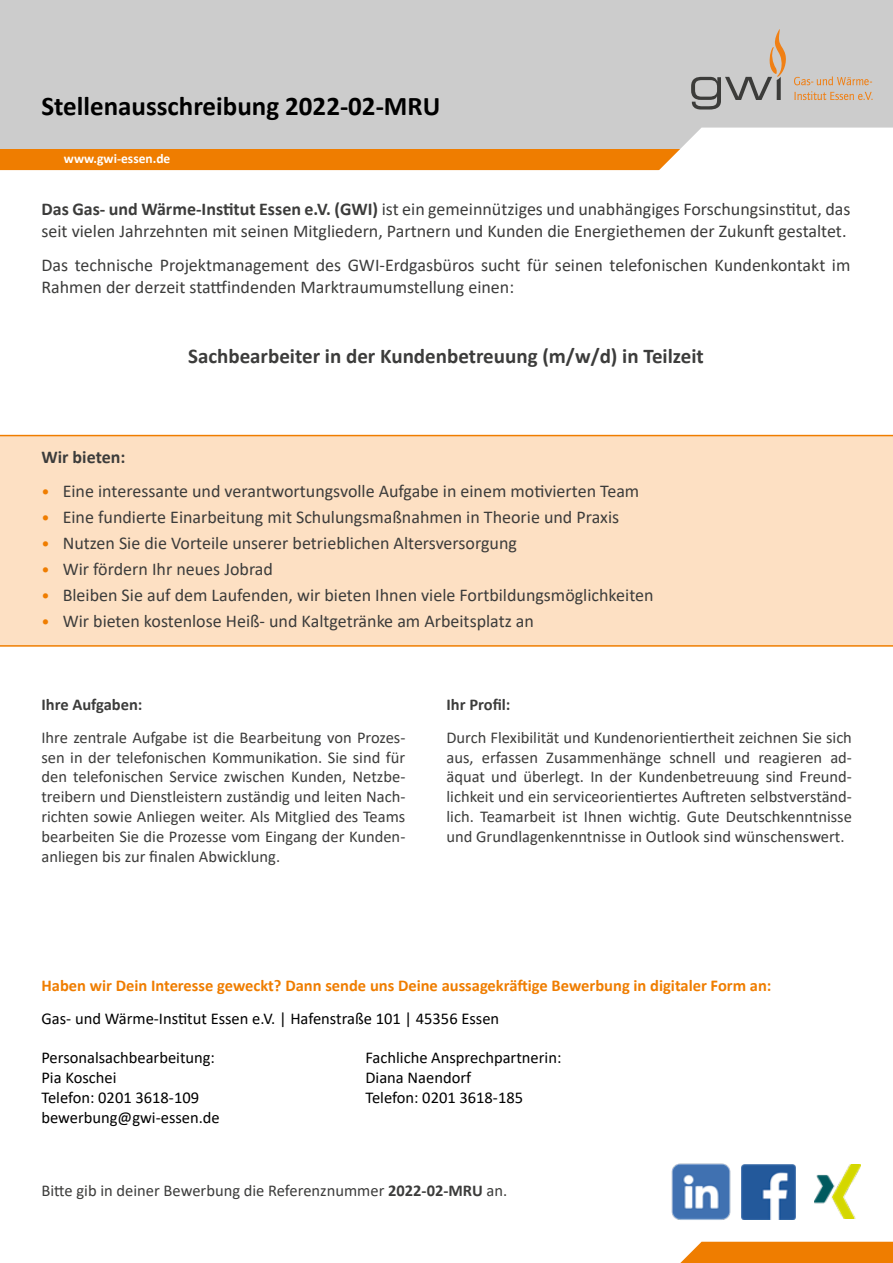
<style>
.page{position:relative;width:893px;height:1263px;background:#fff}
.page>*{position:absolute;margin:0;border:0;box-sizing:border-box;transform-origin:0 0}
.t1{font:700 27px "Calibri";color:#000}
.t2{font:700 21px "Calibri";color:#3c3c3b}
.t3{font:18px/21.6px "Calibri";color:#3c3c3b}
.t4{font:700 18px "Calibri";color:#3c3c3b}
.t5{font:16.5px/19.8px "Calibri";color:#3c3c3b;text-align:justify}
.t6{font:16.5px "Calibri";color:#000}
.t7{font:700 16.5px "Calibri";color:#ef7d00}
.t8{font:700 16.5px "Calibri";color:#3c3c3b}
.t9{font:700 13.5px "Calibri";color:#fff}
.s1{font-weight:700}
.s2{font-size:16.5px;color:#ef7d00}
</style>
<div class="page">
<div style="left:680px;top:1242px;width:213px;height:21px;background:#ef7d00"></div>
<div style="left:0;top:0;width:893px;height:149px;background:#ccc"></div>
<svg style="left:0;top:127px;width:893px;height:44px"></svg>
<svg style="left:691px;top:29px;width:181px;height:81px"></svg>
<img style="left:671px;top:1163px;width:60px;height:57px">
<img style="left:741px;top:1165px;width:55px;height:54px">
<img style="left:815px;top:1165px;width:45px;height:53px">
<div style="left:0;top:435px;width:893px;height:212px;background:#fde0c3"></div>
<h1 class="t1" style="left:41px;top:87px;width:400px">Stellenausschreibung 2022-02-MRU</h1>
<p class="t9" style="left:64px;top:149px;width:108px">www.gwi-essen.de</p>
<p class="t3" style="left:41px;top:198px;width:810px"><span class="s1">Das Gas- und Wärme-Institut Essen e.V. (GWI)</span> ist ein gemeinnütziges und unabhängiges Forschungsinstitut, das seit vielen Jahrzehnten mit seinen Mitgliedern, Partnern und Kunden die Energiethemen der Zukunft gestaltet.</p>
<p class="t3" style="left:41px;top:254px;width:810px">Das technische Projektmanagement des GWI-Erdgasbüros sucht für seinen telefonischen Kundenkontakt im<br>Rahmen der derzeit stattfindenden Marktraumumstellung einen:</p>
<p class="t2" style="left:188px;top:342px;width:517px">Sachbearbeiter in der Kundenbetreuung (m/w/d) in Teilzeit</p>
<p class="t4" style="left:41px;top:444px;width:85px">Wir bieten:</p>
<p class="t3" style="left:41px;top:480px;width:599px"><span class="s2">•</span> Eine interessante und verantwortungsvolle Aufgabe in einem motivierten Team</p>
<p class="t3" style="left:41px;top:506px;width:579px"><span class="s2">•</span> Eine fundierte Einarbeitung mit Schulungsmaßnahmen in Theorie und Praxis</p>
<p class="t3" style="left:41px;top:532px;width:477px"><span class="s2">•</span> Nutzen Sie die Vorteile unserer betrieblichen Altersversorgung</p>
<p class="t3" style="left:41px;top:558px;width:233px"><span class="s2">•</span> Wir fördern Ihr neues Jobrad</p>
<p class="t3" style="left:41px;top:584px;width:614px"><span class="s2">•</span> Bleiben Sie auf dem Laufenden, wir bieten Ihnen viele Fortbildungsmöglichkeiten</p>
<p class="t3" style="left:41px;top:609px;width:494px"><span class="s2">•</span> Wir bieten kostenlose Heiß- und Kaltgetränke am Arbeitsplatz an</p>
<p class="t8" style="left:41px;top:693px;width:102px">Ihre Aufgaben:</p>
<p class="t5" style="left:41px;top:727px;width:365px">Ihre zentrale Aufgabe ist die Bearbeitung von Prozes&shy;sen in der telefonischen Kommunikation. Sie sind für den telefonischen Service zwischen Kunden, Netzbe&shy;treibern und Dienstleistern zuständig und leiten Nach&shy;richten sowie Anliegen weiter. Als Mitglied des Teams bearbeiten Sie die Prozesse vom Eingang der Kunden&shy;anliegen bis zur finalen Abwicklung.</p>
<p class="t8" style="left:446px;top:693px;width:65px">Ihr Profil:</p>
<p class="t5" style="left:446px;top:727px;width:407px">Durch Flexibilität und Kundenorientiertheit zeichnen Sie sich aus, erfassen Zusammenhänge schnell und reagieren ad&shy;äquat und überlegt. In der Kundenbetreuung sind Freund&shy;lichkeit und ein serviceorientiertes Auftreten selbstverständ&shy;lich. Teamarbeit ist Ihnen wichtig. Gute Deutschkenntnisse und Grundlagenkenntnisse in Outlook sind wünschenswert.</p>
<p class="t7" style="left:41px;top:974px;width:731px">Haben wir Dein Interesse geweckt? Dann sende uns Deine aussagekräftige Bewerbung in digitaler Form an:</p>
<p class="t6" style="left:41px;top:1006px;width:459px">Gas- und Wärme-Institut Essen e.V. | Hafenstraße 101 | 45356 Essen</p>
<p class="t6" style="left:41px;top:1046px;width:175px">Personalsachbearbeitung:</p>
<p class="t6" style="left:365px;top:1046px;width:197px">Fachliche Ansprechpartnerin:</p>
<p class="t6" style="left:41px;top:1066px;width:77px">Pia Koschei</p>
<p class="t6" style="left:365px;top:1066px;width:107px">Diana Naendorf</p>
<p class="t6" style="left:41px;top:1086px;width:159px">Telefon: 0201 3618-109</p>
<p class="t6" style="left:365px;top:1086px;width:159px">Telefon: 0201 3618-185</p>
<p class="t6" style="left:41px;top:1105px;width:180px">bewerbung@gwi-essen.de</p>
<p class="t5" style="left:41px;top:1180px;width:467px">Bitte gib in deiner Bewerbung die Referenznummer <span class="s1">2022-02-MRU</span> an.</p>
</div>
